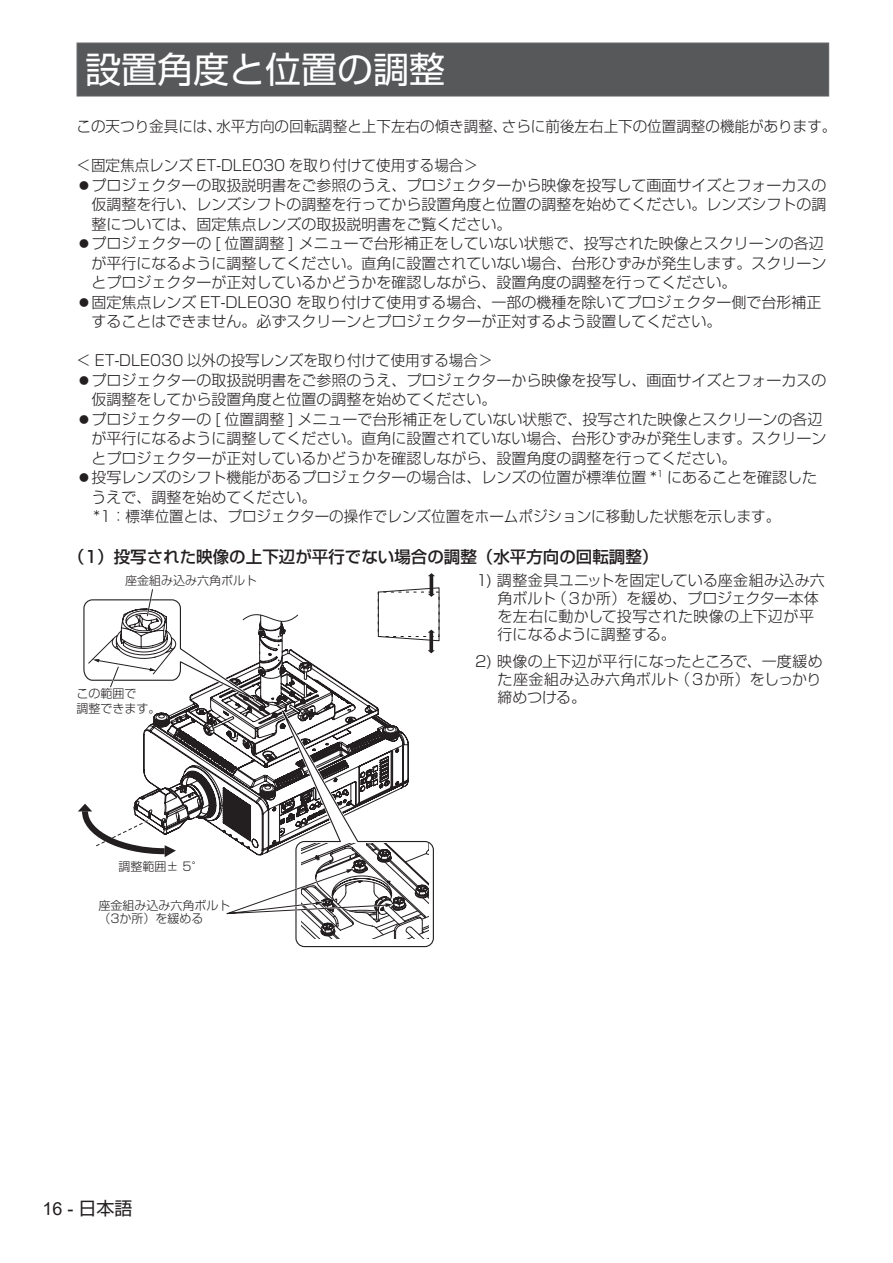
<style>
.page{position:relative;width:893px;height:1263px;background:#fff}
.page>*{position:absolute;margin:0;border:0;box-sizing:border-box;transform-origin:0 0}
.t1{font:36px "Shin Go Pro";color:#fff}
.t2{font:18px "Arial";color:#231f20}
.t3{font:500 16.5px "Shin Go Pro";color:#231f20}
.t4{font:300 15px/19.5px "Shin Go Pro";color:#231f20}
.t5{font:12px/14.4px "Shin Go Pro Light 90 msp RKSJ H";color:#231f20}
.s1{font-family:"Shin Go Pro"}
</style>
<div class="page">
<div style="left:77px;top:43px;width:752px;height:54px;background:#57585a;border:1px solid #636366"></div>
<svg style="left:78px;top:573px;width:361px;height:375px"></svg>
<h1 class="t1" style="left:85px;top:40px;width:361px">設置角度と位置の調整</h1>
<p class="t4" style="left:77px;top:115px;width:761px">この天つり金具には、水平方向の回転調整と上下左右の傾き調整、さらに前後左右上下の位置調整の機能があります。</p>
<p class="t4" style="left:91px;top:154px;width:737px;text-indent:-15px">＜固定焦点レンズ ET-DLE030 を取り付けて使用する場合＞<br>プロジェクターの取扱説明書をご参照のうえ、プロジェクターから映像を投写して画面サイズとフォーカスの仮調整を行い、レンズシフトの調整を行ってから設置角度と位置の調整を始めてください。レンズシフトの調整については、固定焦点レンズの取扱説明書をご覧ください。<br>プロジェクターの [ 位置調整 ] メニューで台形補正をしていない状態で、投写された映像とスクリーンの各辺が平行になるように調整してください。直角に設置されていない場合、台形ひずみが発生します。スクリーンとプロジェクターが正対しているかどうかを確認しながら、設置角度の調整を行ってください。<br>固定焦点レンズ ET-DLE030 を取り付けて使用する場合、一部の機種を除いてプロジェクター側で台形補正することはできません。必ずスクリーンとプロジェクターが正対するよう設置してください。</p>
<p class="t4" style="left:91px;top:349px;width:737px;text-indent:-15px">＜ ET-DLE030 以外の投写レンズを取り付けて使用する場合＞<br>プロジェクターの取扱説明書をご参照のうえ、プロジェクターから映像を投写し、画面サイズとフォーカスの仮調整をしてから設置角度と位置の調整を始めてください。<br>プロジェクターの [ 位置調整 ] メニューで台形補正をしていない状態で、投写された映像とスクリーンの各辺が平行になるように調整してください。直角に設置されていない場合、台形ひずみが発生します。スクリーンとプロジェクターが正対しているかどうかを確認しながら、設置角度の調整を行ってください。<br>投写レンズのシフト機能があるプロジェクターの場合は、レンズの位置が標準位置 *<sup>1</sup> にあることを確認したうえで、調整を始めてください。<br>*1：標準位置とは、プロジェクターの操作でレンズ位置をホームポジションに移動した状態を示します。</p>
<p class="t3" style="left:68px;top:543px;width:592px">（1）投写された映像の上下辺が平行でない場合の調整（水平方向の回転調整）</p>
<p class="t5" style="left:125px;top:571px;width:133px">座金組み込み六角ボルト</p>
<p class="t5" style="left:77px;top:685px;width:86px">この範囲で<br>調整できます。</p>
<p class="t5" style="left:119px;top:858px;width:87px">調整範囲± 5°</p>
<p class="t5" style="left:98px;top:897px;width:134px;line-height:13.5px">座金組み込み六角ボルト（3か所）を緩める</p>
<p class="t2" style="left:43px;top:1196px;width:92px">16 - <span class="s1">日本語</span></p>
<p class="t4" style="left:497px;top:570px;width:329px;line-height:18px;text-indent:-21px">1) 調整金具ユニットを固定している座金組み込み六角ボルト（３か所）を緩め、プロジェクター本体を左右に動かして投写された映像の上下辺が平行になるように調整する。</p>
<p class="t4" style="left:497px;top:650px;width:327px;line-height:18px;text-align:justify;text-indent:-22px">2) 映像の上下辺が平行になったところで、一度緩めた座金組み込み六角ボルト（３か所）をしっかり締めつける。</p>
</div>
